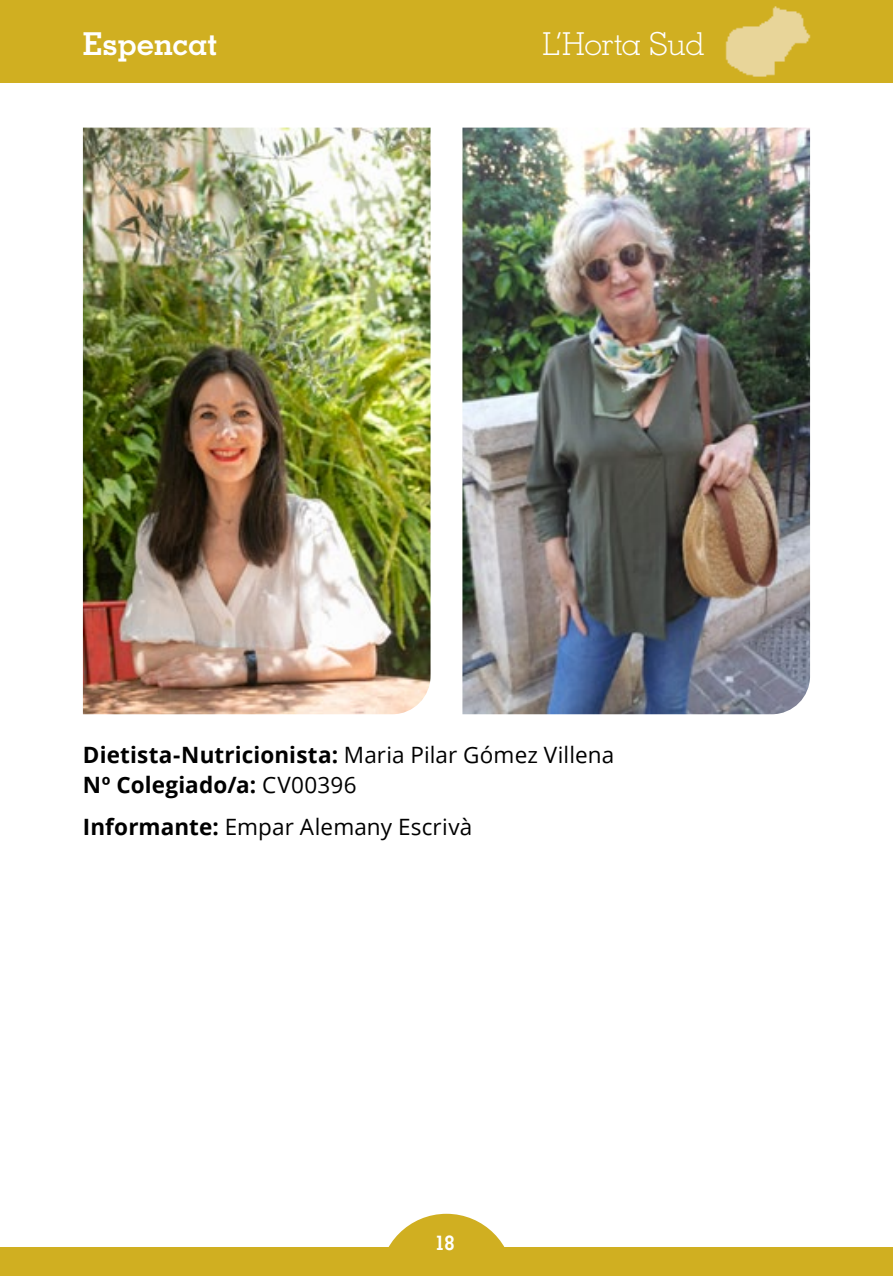
<style>
.page{position:relative;width:893px;height:1276px;background:#fff}
.page>*{position:absolute;margin:0;border:0;box-sizing:border-box;transform-origin:0 0}
.t1{font:300 31.5px "Memphis LT Std";letter-spacing:-.025em;color:#fff}
.t2{font:700 31.5px "Memphis LT Std";letter-spacing:-.01em;color:#fff}
.t3{font:700 22.5px/29.2px "Open Sans";letter-spacing:.005em;color:#000}
.t4{font:22.5px "Open Sans";letter-spacing:.005em;color:#000}
.t5{font:700 20.25px "Memphis LT Std";color:#fff}
.s1{font-weight:400}
.s2{font-weight:700}
</style>
<div class="page">
<div style="left:0;top:1247px;width:893px;height:29px;background:#d0af21"></div>
<svg style="left:388px;top:1213px;width:117px;height:34px"></svg>
<div style="left:0;top:0;width:893px;height:83px;background:#d0af21"></div>
<img style="left:462px;top:128px;width:348px;height:586px">
<img style="left:83px;top:128px;width:348px;height:586px">
<img style="left:725px;top:6px;width:86px;height:71px">
<h1 class="t2" style="left:83px;top:24px;width:136px">Espencat</h1>
<h1 class="t1" style="left:542px;top:24px;width:164px">L’Horta Sud</h1>
<p class="t3" style="left:83px;top:740px;width:533px">Dietista-Nutricionista: <span class="s1">Maria Pilar Gómez Villena<br></span>Nº Colegiado/a: <span class="s1">CV00396</span></p>
<p class="t4" style="left:83px;top:811px;width:391px"><span class="s2">Informante:</span> Empar Alemany Escrivà</p>
<p class="t5" style="left:435px;top:1229px;width:21px">18</p>
</div>
